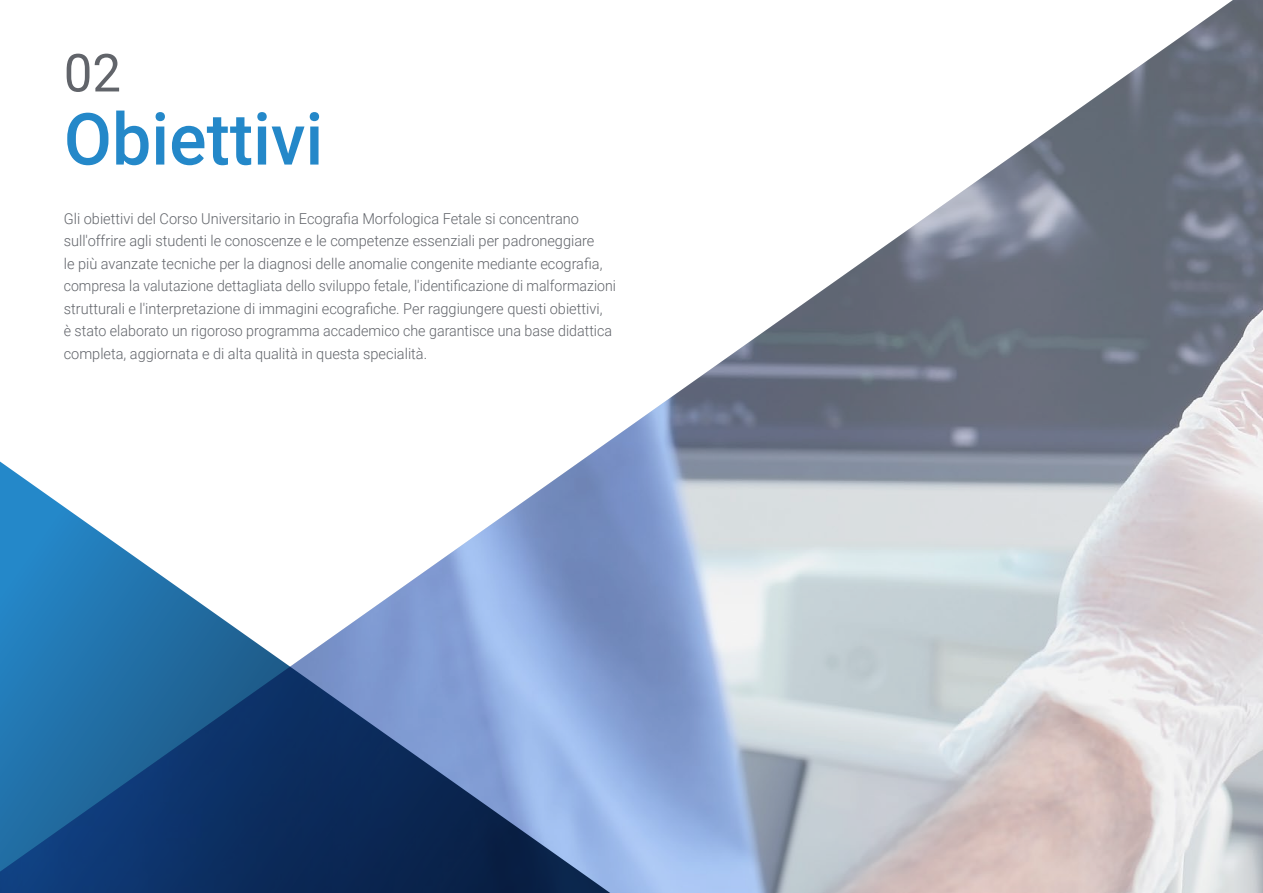
<style>
.page{position:relative;width:1263px;height:893px;background:#fff}
.page>*{position:absolute;margin:0;border:0;box-sizing:border-box;transform-origin:0 0}
.t1{font:500 72px "Roboto";color:#2488c9}
.t2{font:52.5px "Roboto";color:#61646a}
.t3{font:300 15px/22.5px "Roboto";color:#61646a}
</style>
<div class="page">
<img style="left:602px;top:0;width:661px;height:893px">
<svg style="left:0;top:446px;width:640px;height:447px"></svg>
<h2 class="t2" style="left:64px;top:36px;width:59px">02</h2>
<h1 class="t1" style="left:64px;top:89px;width:261px">Obiettivi</h1>
<p class="t3" style="left:64px;top:207px;width:554px">Gli obiettivi del Corso Universitario in Ecografia Morfologica Fetale si concentrano sull'offrire agli studenti le conoscenze e le competenze essenziali per padroneggiare<br>le più avanzate tecniche per la diagnosi delle anomalie congenite mediante ecografia, compresa la valutazione dettagliata dello sviluppo fetale, l'identificazione di malformazioni strutturali e l'interpretazione di immagini ecografiche. Per raggiungere questi obiettivi,<br>è stato elaborato un rigoroso programma accademico che garantisce una base didattica completa, aggiornata e di alta qualità in questa specialità.</p>
</div>
